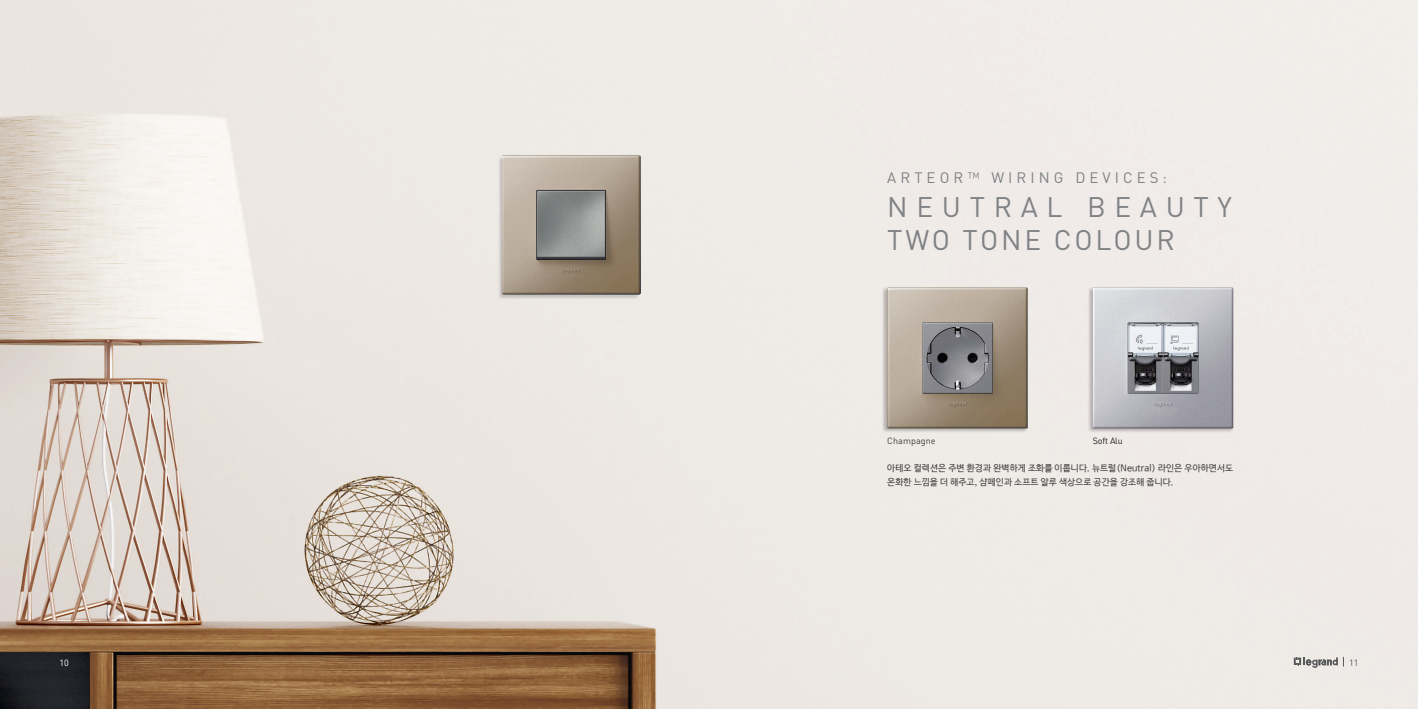
<style>
.page{position:relative;width:1418px;height:709px;background:#fff}
.page>*{position:absolute;margin:0;border:0;box-sizing:border-box;transform-origin:0 0}
.t1{font:28px/33.6px "DIN";letter-spacing:.31em;color:#808285}
.t2{font:15px "DIN";letter-spacing:.27em;color:#808285}
.t3{font:9px/14px "Nanum Barun Gothic";letter-spacing:.01em;color:#3e3e3f}
.t4{font:9px "DIN";letter-spacing:.01em;color:#3e3e3f}
.t5{font:9px "DIN";letter-spacing:-.02em;color:#231f20}
.t6{font:9px "DIN";color:#fff}
.t7{font:9px "DIN";color:#57585a}
.s1{font-weight:300}
</style>
<div class="page">
<img style="left:0;top:0;width:1417px;height:709px">
<div style="left:881px;top:286px;width:147px;height:147px;background:#231f20;opacity:.3"></div>
<img style="left:887px;top:287px;width:140px;height:141px">
<img style="left:501px;top:155px;width:139px;height:139px">
<div style="left:1087px;top:286px;width:146px;height:147px;background:#231f20;opacity:.3"></div>
<img style="left:1092px;top:287px;width:141px;height:141px">
<svg style="left:1293px;top:657px;width:44px;height:11px"></svg>
<h2 class="t2" style="left:887px;top:168px;width:281px">ARTEOR<span class="s1">™</span> WIRING DEVICES:</h2>
<h1 class="t1" style="left:887px;top:189px;width:346px">NEUTRAL BEAUTY<br>TWO TONE COLOUR</h1>
<p class="t4" style="left:887px;top:435px;width:50px">Champagne</p>
<p class="t5" style="left:1092px;top:435px;width:32px">Soft Alu</p>
<p class="t3" style="left:887px;top:461px;width:347px">아테오 컬렉션은 주변 환경과 완벽하게 조화를 이룹니다. 뉴트럴(Neutral) 라인은 우아하면서도 온화한 느낌을 더 해주고, 샴페인과 소프트 알루 색상으로 공간을 강조해 줍니다.</p>
<p class="t6" style="left:60px;top:657px;width:11px">10</p>
<p class="t7" style="left:1348px;top:657px;width:11px">11</p>
</div>
